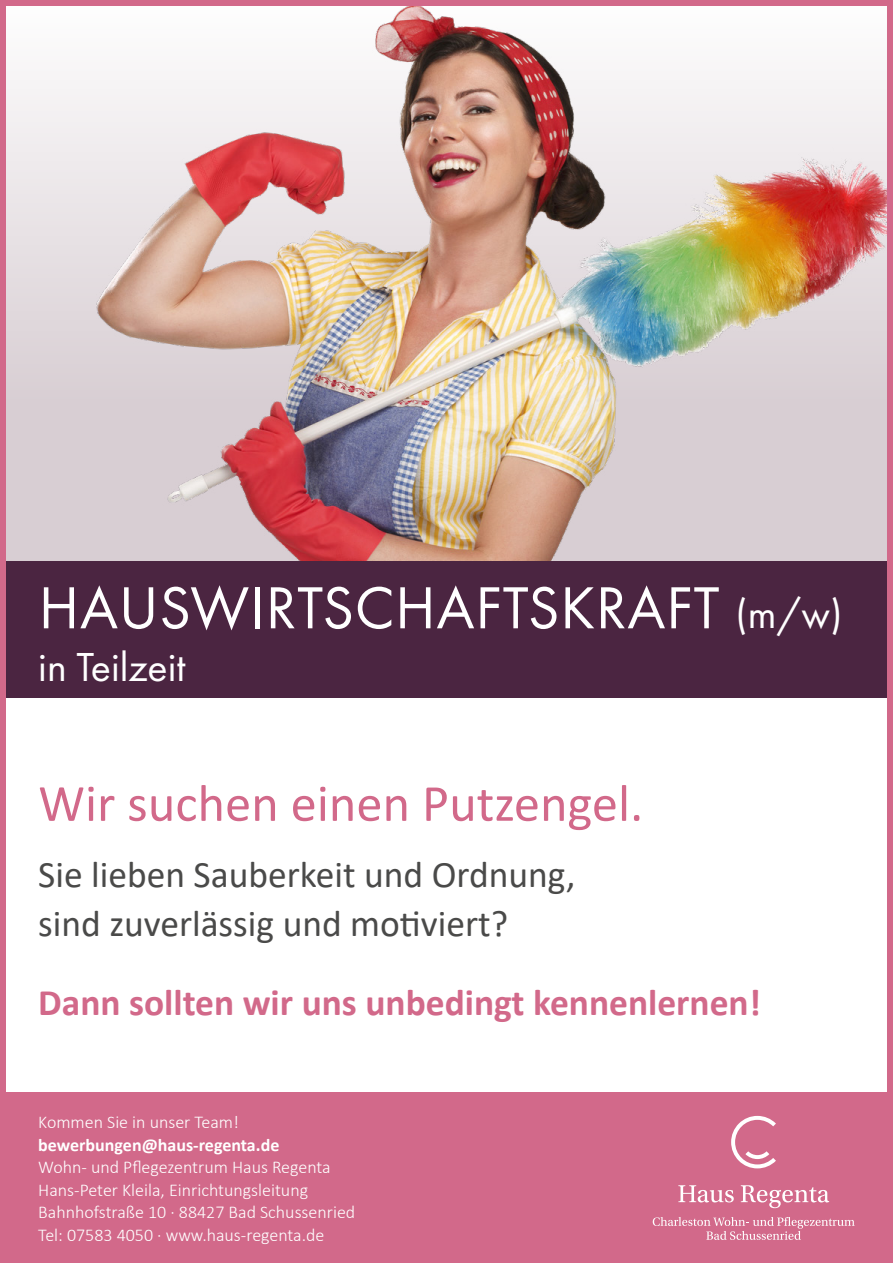
<style>
.page{position:relative;width:893px;height:1263px;background:#fff}
.page>*{position:absolute;margin:0;border:0;box-sizing:border-box;transform-origin:0 0}
.t1{font:61.5px "Futura PT";letter-spacing:.01em;color:#fff}
.t2{font:52.5px "Calibri";color:#d2698a}
.t3{font:42px "Futura PT";color:#fff}
.t4{font:37.5px/49.2px "Calibri";color:#4a4a49}
.t5{font:700 37.5px "Calibri";color:#d2698a}
.t6{font:300 18px/22.5px "Calibri";color:#fff}
.t7{font:700 18px "Calibri";color:#fff}
.s1{font-size:42px}
</style>
<div class="page">
<img style="left:7px;top:7px;width:879px;height:554px">
<div style="left:0;top:1093px;width:893px;height:170px;background:#d2698a"></div>
<svg style="left:731px;top:1116px;width:45px;height:52px"></svg>
<svg style="left:678px;top:1185px;width:56px;height:17px"></svg>
<svg style="left:741px;top:1185px;width:88px;height:23px"></svg>
<svg style="left:653px;top:1217px;width:202px;height:23px"></svg>
<div style="left:0;top:561px;width:893px;height:137px;background:#4b2541"></div>
<div style="left:0;top:0;width:893px;height:1263px;border:6px solid #d2698a"></div>
<h1 class="t1" style="left:39px;top:571px;width:805px">HAUSWIRTSCHAFTSKRAFT <span class="s1">(m/w)</span></h1>
<h3 class="t3" style="left:38px;top:642px;width:149px">in Teilzeit</h3>
<h2 class="t2" style="left:38px;top:767px;width:606px">Wir suchen einen Putzengel.</h2>
<h3 class="t4" style="left:38px;top:849px;width:539px">Sie lieben Sauberkeit und Ordnung, sind zuverlässig und motiviert?</h3>
<h3 class="t5" style="left:38px;top:976px;width:724px">Dann sollten wir uns unbedingt kennenlernen!</h3>
<p class="t6" style="left:38px;top:1111px;width:202px">Kommen Sie in unser Team!</p>
<p class="t7" style="left:38px;top:1132px;width:243px">bewerbungen@haus-regenta.de</p>
<p class="t6" style="left:38px;top:1156px;width:319px">Wohn- und Pflegezentrum Haus Regenta Hans-Peter Kleila, Einrichtungsleitung Bahnhofstraße 10 · 88427 Bad Schussenried Tel: 07583 4050 · www.haus-regenta.de</p>
</div>
